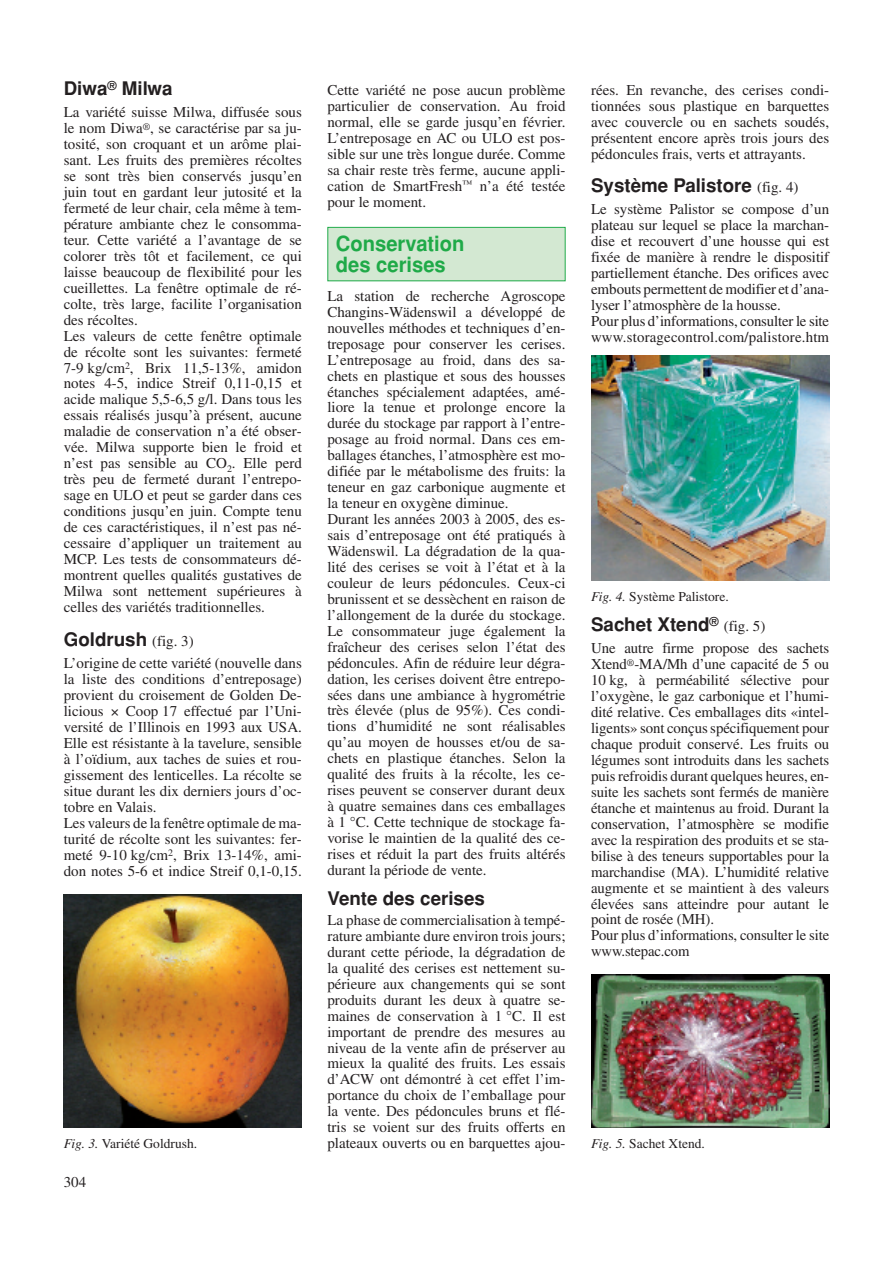
<style>
.page{position:relative;width:893px;height:1263px;background:#fff}
.page>*{position:absolute;margin:0;border:0;box-sizing:border-box;transform-origin:0 0}
.t1{font:700 21px/21.3px "Helvetica";color:#1faa48;scale:.96 1}
.t2{font:700 18.75px "Helvetica";color:#231f20}
.t3{font:15px/15.9px "Times";color:#231f20}
.t4{font:13.5px "Times";color:#231f20}
.s1{font-family:"Times";font-weight:400;font-size:15px}
.s2{font-style:italic}
</style>
<div class="page">
<div style="left:328px;top:228px;width:237px;height:52px;background:#d3e8d2"></div>
<div style="left:327px;top:227px;width:239px;height:54px;border:1px solid #1faa48"></div>
<img style="left:64px;top:894px;width:238px;height:234px">
<img style="left:591px;top:355px;width:238px;height:225px">
<img style="left:591px;top:975px;width:238px;height:153px">
<p class="t2" style="left:64px;top:78px;width:110px">Diwa<sup>®</sup> Milwa</p>
<p class="t3" style="left:64px;top:106px;width:240px">La variété suisse Milwa, diffusée sous le nom Diwa<sup>®</sup>, se caractérise par sa ju&shy;tosité, son croquant et un arôme plai&shy;sant. Les fruits des premières récoltes se sont très bien conservés jusqu’en juin tout en gardant leur jutosité et la fermeté de leur chair, cela même à tem&shy;pérature ambiante chez le consomma&shy;teur. Cette variété a l’avantage de se colorer très tôt et facilement, ce qui laisse beaucoup de flexibilité pour les cueillettes. La fenêtre optimale de ré&shy;colte, très large, facilite l’organisation des récoltes.<br>Les valeurs de cette fenêtre optimale de récolte sont les suivantes: fermeté 7-9 kg/cm<sup>2</sup>, Brix 11,5-13%, amidon notes 4-5, indice Streif 0,11-0,15 et acide malique 5,5-6,5 g/l. Dans tous les essais réalisés jusqu’à présent, aucune maladie de conservation n’a été obser&shy;vée. Milwa supporte bien le froid et n’est pas sensible au CO<sub>2</sub>. Elle perd très peu de fermeté durant l’entrepo&shy;sage en ULO et peut se garder dans ces conditions jusqu’en juin. Compte tenu de ces caractéristiques, il n’est pas né&shy;cessaire d’appliquer un traitement au MCP. Les tests de consommateurs dé&shy;montrent quelles qualités gustatives de Milwa sont nettement supérieures à celles des variétés traditionnelles.</p>
<p class="t2" style="left:64px;top:629px;width:131px">Goldrush <span class="s1">(fig. 3)</span></p>
<p class="t3" style="left:64px;top:657px;width:240px;text-align:justify">L’origine de cette variété (nouvelle dans la liste des conditions d’entreposage) provient du croisement de Golden De&shy;licious</p>
<p class="t3" style="left:64px;top:705px;width:240px;text-indent:62px">Coop 17 effectué par l’Uni&shy;versité de l’Illinois en 1993 aux USA.<br>Elle est résistante à la tavelure, sensible à l’oïdium, aux taches de suies et rou&shy;gissement des lenticelles. La récolte se situe durant les dix derniers jours d’oc&shy;tobre en Valais.<br>Les valeurs de la fenêtre optimale de ma&shy;turité de récolte sont les suivantes: fer&shy;meté 9-10 kg/cm<sup>2</sup>, Brix 13-14%, ami&shy;don notes 5-6 et indice Streif 0,1-0,15.</p>
<p class="t4" style="left:64px;top:1139px;width:135px"><span class="s2">Fig. 3.</span> Variété Goldrush.</p>
<p class="t3" style="left:64px;top:1175px;width:24px">304</p>
<p class="t3" style="left:327px;top:84px;width:240px;text-align:justify">Cette variété ne pose aucun problème particulier de conservation. Au froid normal, elle se garde jusqu’en février.<br>L’entreposage en AC ou ULO est pos&shy;sible sur une très longue durée. Comme sa chair reste très ferme, aucune appli&shy;cation de SmartFresh<sup>™</sup> n’a été testée pour le moment.</p>
<h1 class="t1" style="left:336px;top:233px;width:135px">Conservation des cerises</h1>
<p class="t3" style="left:327px;top:289px;width:240px">La station de recherche Agroscope Changins-Wädenswil a développé de nouvelles méthodes et techniques d’en&shy;treposage pour conserver les cerises.<br>L’entreposage au froid, dans des sa&shy;chets en plastique et sous des housses étanches spécialement adaptées, amé&shy;liore la tenue et prolonge encore la durée du stockage par rapport à l’entre&shy;posage au froid normal. Dans ces em&shy;ballages étanches, l’atmosphère est mo&shy;difiée par le métabolisme des fruits: la teneur en gaz carbonique augmente et la teneur en oxygène diminue.<br>Durant les années 2003 à 2005, des es&shy;sais d’entreposage ont été pratiqués à Wädenswil. La dégradation de la qua&shy;lité des cerises se voit à l’état et à la couleur de leurs pédoncules. Ceux-ci brunissent et se dessèchent en raison de l’allongement de la durée du stockage.<br>Le consommateur juge également la fraîcheur des cerises selon l’état des pédoncules. Afin de réduire leur dégra&shy;dation, les cerises doivent être entrepo&shy;sées dans une ambiance à hygrométrie très élevée (plus de 95%). Ces condi&shy;tions d’humidité ne sont réalisables qu’au moyen de housses et/ou de sa&shy;chets en plastique étanches. Selon la qualité des fruits à la récolte, les ce&shy;rises peuvent se conserver durant deux à quatre semaines dans ces emballages à 1 °C. Cette technique de stockage fa&shy;vorise le maintien de la qualité des ce&shy;rises et réduit la part des fruits altérés durant la période de vente.</p>
<p class="t2" style="left:327px;top:887px;width:159px">Vente des cerises</p>
<p class="t3" style="left:327px;top:913px;width:240px;text-align:justify">La phase de commercialisation à tempé&shy;rature ambiante dure environ trois jours; durant cette période, la dégradation de la qualité des cerises est nettement su&shy;périeure aux changements qui se sont produits durant les deux à quatre se&shy;maines de conservation à 1 °C. Il est important de prendre des mesures au niveau de la vente afin de préserver au mieux la qualité des fruits. Les essais d’ACW ont démontré à cet effet l’im&shy;portance du choix de l’emballage pour la vente. Des pédoncules bruns et flé&shy;tris se voient sur des fruits offerts en plateaux ouverts ou en barquettes ajou-</p>
<p class="t3" style="left:591px;top:84px;width:240px;text-align:justify">rées. En revanche, des cerises condi&shy;tionnées sous plastique en barquettes avec couvercle ou en sachets soudés, présentent encore après trois jours des pédoncules frais, verts et attrayants.</p>
<p class="t2" style="left:591px;top:175px;width:209px">Système Palistore <span class="s1">(fig. 4)</span></p>
<p class="t3" style="left:591px;top:203px;width:240px">Le système Palistor se compose d’un plateau sur lequel se place la marchan&shy;dise et recouvert d’une housse qui est fixée de manière à rendre le dispositif partiellement étanche. Des orifices avec embouts permettent demodifier et d’ana&shy;lyser l’atmosphère de la housse.<br>Pour plus d’informations, consulter le site www.storagecontrol.com/palistore.htm</p>
<p class="t4" style="left:591px;top:591px;width:139px"><span class="s2">Fig. 4.</span> Système Palistore.</p>
<p class="t2" style="left:591px;top:614px;width:176px">Sachet Xtend<sup>®</sup> <span class="s1">(fig. 5)</span></p>
<p class="t3" style="left:591px;top:642px;width:240px">Une autre firme propose des sachets Xtend<sup>®</sup>-MA/Mh d’une capacité de 5 ou 10 kg, à perméabilité sélective pour l’oxygène, le gaz carbonique et l’humi&shy;dité relative. Ces emballages dits «intel&shy;ligents» sont conçus spécifiquement pour chaque produit conservé. Les fruits ou légumes sont introduits dans les sachets puis refroidis durant quelques heures, en&shy;suite les sachets sont fermés de manière étanche et maintenus au froid. Durant la conservation, l’atmosphère se modifie avec la respiration des produits et se sta&shy;bilise à des teneurs supportables pour la marchandise (MA). L’humidité relative augmente et se maintient à des valeurs élevées sans atteindre pour autant le point de rosée (MH).<br>Pour plus d’informations, consulter le site www.stepac.com</p>
<p class="t4" style="left:591px;top:1139px;width:115px"><span class="s2">Fig. 5.</span> Sachet Xtend.</p>
</div>
